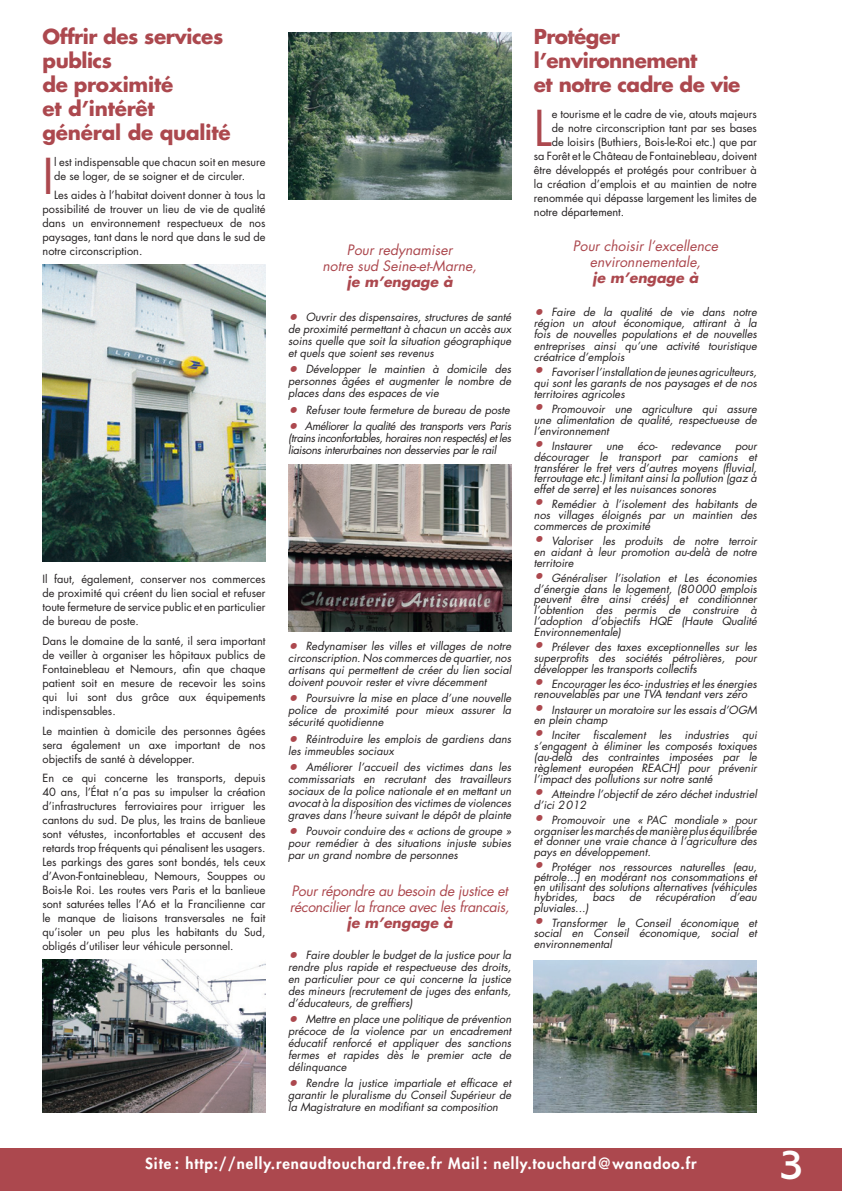
<style>
.page{position:relative;width:842px;height:1191px;background:#fff}
.page>*{position:absolute;margin:0;border:0;box-sizing:border-box;transform-origin:0 0}
.t1{font:48.1px "Futura LT";color:#ac484e}
.t2{font:42px "Corinthian Medium Plain";color:#fff}
.t3{font:700 20px/24px "Futura LT";letter-spacing:-.025em;color:#ac484e}
.t4{font:800 15px "Futura LT";letter-spacing:.06em;color:#fff}
.t5{font:italic 14px/16px "Futura LT";color:#ac484e;text-align:center}
.t6{font:italic 14px/16px "Futura LT";letter-spacing:-.02em;color:#ac484e}
.t7{font:italic 700 14px "Futura LT";color:#ac484e}
.t8{font:italic 11px/10.8px "Futura LT";color:#231f20;text-align:justify}
.t9{font:11px/14px "Futura LT";color:#231f20;text-align:justify}
.s1{font-size:16px;color:#ac484e}
</style>
<div class="page">
<img style="left:43px;top:959px;width:223px;height:153px">
<img style="left:288px;top:464px;width:223px;height:168px">
<img style="left:534px;top:960px;width:223px;height:152px">
<img style="left:43px;top:264px;width:223px;height:298px">
<img style="left:288px;top:33px;width:223px;height:167px">
<div style="left:0;top:1148px;width:842px;height:43px;background:#ac484e"></div>
<h3 class="t3" style="left:43px;top:25px;width:189px">Offrir des services publics<br>de proximité<br>et d’intérêt général de qualité</h3>
<h1 class="t1" style="left:43px;top:145px;width:13px">I</h1>
<p class="t9" style="left:54px;top:155px;width:213px">l est indispensable que chacun soit en mesure de se loger, de se soigner et de circuler.</p>
<p class="t9" style="left:43px;top:188px;width:225px;text-indent:12px">Les aides à l’habitat doivent donner à tous la possibilité de trouver un lieu de vie de qualité dans un environnement respectueux de nos paysages, tant dans le nord que dans le sud de notre circonscription.</p>
<p class="t9" style="left:43px;top:572px;width:225px">Il faut, également, conserver nos commerces de proximité qui créent du lien social et refuser toute fermeture de service public et en particulier de bureau de poste.</p>
<p class="t9" style="left:43px;top:634px;width:225px">Dans le domaine de la santé, il sera important de veiller à organiser les hôpitaux publics de Fontainebleau et Nemours, afin que chaque patient soit en mesure de recevoir les soins qui lui sont dus grâce aux équipements indispensables.</p>
<p class="t9" style="left:43px;top:723px;width:225px">Le maintien à domicile des personnes âgées sera également un axe important de nos objectifs de santé à développer.</p>
<p class="t9" style="left:43px;top:771px;width:225px">En ce qui concerne les transports, depuis 40 ans, l’État n’a pas su impulser la création d’infrastructures ferroviaires pour irriguer les cantons du sud. De plus, les trains de banlieue sont vétustes, inconfortables et accusent des retards trop fréquents qui pénalisent les usagers.<br>Les parkings des gares sont bondés, tels ceux d’Avon-Fontainebleau, Nemours, Souppes ou Bois-le Roi. Les routes vers Paris et la banlieue sont saturées telles l’A6 et la Francilienne car le manque de liaisons transversales ne fait qu’isoler un peu plus les habitants du Sud, obligés d’utiliser leur véhicule personnel.</p>
<p class="t5" style="left:323px;top:242px;width:156px">Pour redynamiser<br>notre sud Seine-et-Marne,</p>
<p class="t7" style="left:347px;top:273px;width:107px">je m’engage à</p>
<p class="t8" style="left:288px;top:311px;width:225px;line-height:12px"><span class="s1">•</span> Ouvrir des dispensaires, structures de santé de proximité permettant à chacun un accès aux soins quelle que soit la situation géographique et quels que soient ses revenus</p>
<p class="t8" style="left:288px;top:363px;width:224px;line-height:12px"><span class="s1">•</span> Développer le maintien à domicile des personnes âgées et augmenter le nombre de places dans des espaces de vie</p>
<p class="t8" style="left:288px;top:404px;width:223px"><span class="s1">•</span> Refuser toute fermeture de bureau de poste</p>
<p class="t8" style="left:288px;top:420px;width:224px;line-height:12px"><span class="s1">•</span> Améliorer la qualité des transports vers Paris (trains inconfortables, horaires non respectés) et les liaisons interurbaines non desservies par le rail</p>
<p class="t8" style="left:288px;top:640px;width:224px;line-height:12px"><span class="s1">•</span> Redynamiser les villes et villages de notre circonscription. Nos commerces de quartier, nos artisans qui permettent de créer du lien social doivent pouvoir rester et vivre décemment</p>
<p class="t8" style="left:288px;top:692px;width:224px;line-height:12px"><span class="s1">•</span> Poursuivre la mise en place d’une nouvelle police de proximité pour mieux assurer la sécurité quotidienne</p>
<p class="t8" style="left:288px;top:732px;width:224px;line-height:12px"><span class="s1">•</span> Réintroduire les emplois de gardiens dans les immeubles sociaux</p>
<p class="t8" style="left:288px;top:761px;width:225px;line-height:12px"><span class="s1">•</span> Améliorer l’accueil des victimes dans les commissariats en recrutant des travailleurs sociaux de la police nationale et en mettant un avocat à la disposition des victimes de violences graves dans l’heure suivant le dépôt de plainte</p>
<p class="t8" style="left:288px;top:825px;width:224px;line-height:12px"><span class="s1">•</span> Pouvoir conduire des « actions de groupe » pour remédier à des situations injuste subies par un grand nombre de personnes</p>
<p class="t6" style="left:290px;top:882px;width:221px">Pour répondre au besoin de justice et réconcilier la france avec les francais,</p>
<p class="t7" style="left:347px;top:913px;width:107px">je m’engage à</p>
<p class="t8" style="left:288px;top:949px;width:225px;line-height:12px"><span class="s1">•</span> Faire doubler le budget de la justice pour la rendre plus rapide et respectueuse des droits, en particulier pour ce qui concerne la justice des mineurs (recrutement de juges des enfants, d’éducateurs, de greffiers)</p>
<p class="t8" style="left:288px;top:1013px;width:225px;line-height:12px"><span class="s1">•</span> Mettre en place une politique de prévention précoce de la violence par un encadrement éducatif renforcé et appliquer des sanctions fermes et rapides dès le premier acte de délinquance</p>
<p class="t8" style="left:288px;top:1077px;width:224px;line-height:12px"><span class="s1">•</span> Rendre la justice impartiale et efficace et garantir le pluralisme du Conseil Supérieur de la Magistrature en modifiant sa composition</p>
<h3 class="t3" style="left:534px;top:25px;width:208px">Protéger l’environnement<br>et notre cadre de vie</h3>
<h1 class="t1" style="left:534px;top:97px;width:20px">L</h1>
<p class="t9" style="left:552px;top:107px;width:206px">e tourisme et le cadre de vie, atouts majeurs</p>
<p class="t9" style="left:552px;top:121px;width:206px">de notre circonscription tant par ses bases</p>
<p class="t9" style="left:552px;top:135px;width:206px">de loisirs (Buthiers, Bois-le-Roi etc.) que par</p>
<p class="t9" style="left:534px;top:149px;width:224px">sa Forêt et le Château de Fontainebleau, doivent</p>
<p class="t9" style="left:534px;top:163px;width:225px">être développés et protégés pour contribuer à</p>
<p class="t9" style="left:534px;top:177px;width:224px">la création d’emplois et au maintien de notre</p>
<p class="t9" style="left:534px;top:191px;width:225px">renommée qui dépasse largement les limites de</p>
<p class="t9" style="left:534px;top:205px;width:92px">notre département.</p>
<p class="t5" style="left:573px;top:237px;width:147px">Pour choisir l’excellence environnementale,</p>
<p class="t7" style="left:592px;top:268px;width:107px">je m’engage à</p>
<p class="t8" style="left:534px;top:306px;width:225px;line-height:11.4px"><span class="s1">•</span> Faire de la qualité de vie dans notre région un atout économique, attirant à la fois de nouvelles populations et de nouvelles entreprises ainsi qu’une activité touristique créatrice d’emplois</p>
<p class="t8" style="left:534px;top:367px;width:224px"><span class="s1">•</span> Favoriser l’installation de jeunes agriculteurs, qui sont les garants de nos paysages et de nos territoires agricoles</p>
<p class="t8" style="left:534px;top:404px;width:225px"><span class="s1">•</span> Promouvoir une agriculture qui assure une alimentation de qualité, respectueuse de l’environnement</p>
<p class="t8" style="left:534px;top:440px;width:59px"><span class="s1">•</span> Instaurer</p>
<p class="t8" style="left:606px;top:440px;width:19px">une</p>
<p class="t8" style="left:637px;top:440px;width:21px">éco-</p>
<p class="t8" style="left:671px;top:440px;width:51px">redevance</p>
<p class="t8" style="left:534px;top:440px;width:224px;text-indent:201px">pour décourager le transport par camions et transférer le fret vers d’autres moyens (fluvial, ferroutage etc.) limitant ainsi la pollution (gaz à effet de serre) et les nuisances sonores</p>
<p class="t8" style="left:534px;top:499px;width:224px"><span class="s1">•</span> Remédier à l’isolement des habitants de nos villages éloignés par un maintien des commerces de proximité</p>
<p class="t8" style="left:534px;top:535px;width:225px"><span class="s1">•</span> Valoriser les produits de notre terroir en aidant à leur promotion au-delà de notre territoire</p>
<p class="t8" style="left:534px;top:572px;width:225px"><span class="s1">•</span> Généraliser l’isolation et Les économies d’énergie dans le logement, (80 000 emplois peuvent être ainsi créés) et conditionner l’obtention des permis de construire à l’adoption d’objectifs HQE (Haute Qualité Environnementale)</p>
<p class="t8" style="left:534px;top:641px;width:225px"><span class="s1">•</span> Prélever des taxes exceptionnelles sur les superprofits des sociétés pétrolières, pour développer les transports collectifs</p>
<p class="t8" style="left:534px;top:678px;width:224px"><span class="s1">•</span> Encourager les éco- industries et les énergies renouvelables par une TVA tendant vers zéro</p>
<p class="t8" style="left:534px;top:704px;width:224px"><span class="s1">•</span> Instaurer un moratoire sur les essais d’OGM en plein champ</p>
<p class="t8" style="left:534px;top:730px;width:224px"><span class="s1">•</span> Inciter fiscalement les industries qui s’engagent à éliminer les composés toxiques (au-delà des contraintes imposées par le règlement européen REACH) pour prévenir l’impact des pollutions sur notre santé</p>
<p class="t8" style="left:534px;top:788px;width:224px"><span class="s1">•</span> Atteindre l’objectif de zéro déchet industriel d’ici 2 012</p>
<p class="t8" style="left:534px;top:814px;width:225px"><span class="s1">•</span> Promouvoir une « PAC mondiale » pour organiser les marchés de manière plus équilibrée et donner une vraie chance à l’agriculture des pays en développement.</p>
<p class="t8" style="left:534px;top:861px;width:224px;line-height:10.2px"><span class="s1">•</span> Protéger nos ressources naturelles (eau, pétrole...) en modérant nos consommations et en utilisant des solutions alternatives (véhicules hybrides,</p>
<p class="t8" style="left:592px;top:892px;width:24px">bacs</p>
<p class="t8" style="left:629px;top:892px;width:14px">de</p>
<p class="t8" style="left:655px;top:892px;width:61px">récupération</p>
<p class="t8" style="left:730px;top:892px;width:29px">d’eau</p>
<p class="t8" style="left:534px;top:902px;width:56px">pluviales...)</p>
<p class="t8" style="left:534px;top:917px;width:225px"><span class="s1">•</span> Transformer le Conseil économique et social en Conseil économique, social et environnemental</p>
<h3 class="t4" style="left:145px;top:1153px;width:553px">Site : http://nelly.renaudtouchard.free.fr Mail : nelly.touchard@wanadoo.fr</h3>
<h2 class="t2" style="left:781px;top:1141px;width:22px">3</h2>
</div>
